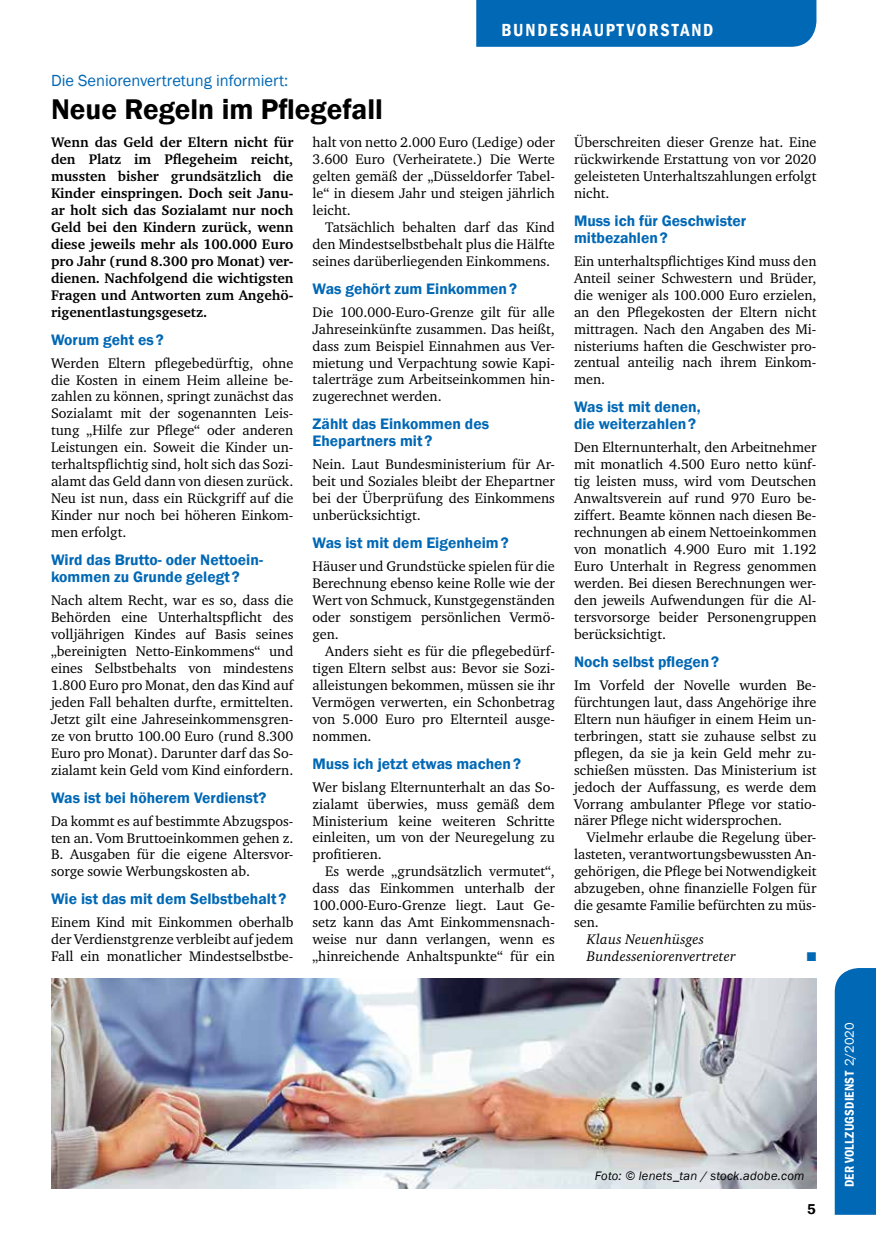
<style>
.page{position:relative;width:876px;height:1251px;background:#fff}
.page>*{position:absolute;margin:0;border:0;box-sizing:border-box;transform-origin:0 0}
.t1{font:600 29.25px "Franklin Gothic";color:#000}
.t2{font:600 condensed 18px "Franklin Gothic";letter-spacing:.1em;color:#fff}
.t3{font:16.5px "Franklin Gothic";color:#0068b5}
.t4{font:600 15.6px/17px "Franklin Gothic";color:#0068b5}
.t5{font:600 14.7px "Franklin Gothic";color:#000}
.t6{font:14.25px/17px "Charter ITC";color:#000;text-align:justify}
.t7{font:700 14.25px/17px "Charter ITC";color:#000;text-align:justify}
.t8{font:italic 14.25px "Charter ITC";letter-spacing:.015em;color:#000}
.t9{font:600 condensed 13.05px "Franklin Gothic";letter-spacing:.015em;color:#fff}
.t10{font:italic 12.6px "Franklin Gothic";letter-spacing:.02em;color:#000}
.t11{font:12.6px "Zapf Dingbats";color:#0068b5}
.s1{font-weight:400;font-stretch:normal}
</style>
<div class="page">
<div style="left:835px;top:968px;width:41px;height:246px;background:#0068b5"></div>
<div style="left:476px;top:0;width:340px;height:47px;background:#0068b5"></div>
<img style="left:51px;top:978px;width:765px;height:209px">
<p class="t2" style="left:501px;top:18px;width:213px">BUNDESHAUPTVORSTAND</p>
<p class="t3" style="left:51px;top:70px;width:239px">Die Seniorenvertretung informiert:</p>
<p class="t1" style="left:51px;top:91px;width:333px">Neue Regeln im Pflegefall</p>
<p class="t7" style="left:51px;top:134px;width:244px">Wenn das Geld der Eltern nicht für den Platz im Pflegeheim reicht, mussten bisher grundsätzlich die Kinder einspringen. Doch seit Janu&shy;ar holt sich das Sozialamt nur noch Geld bei den Kindern zurück, wenn diese jeweils mehr als 100.000 Euro pro Jahr (rund 8.300 pro Monat) ver&shy;dienen. Nachfolgend die wichtigsten Fragen und Antworten zum Angehö&shy;rigenentlastungsgesetz.</p>
<p class="t4" style="left:51px;top:331px;width:114px">Worum geht es?</p>
<p class="t6" style="left:51px;top:354px;width:244px">Werden Eltern pflegebedürftig, ohne die Kosten in einem Heim alleine be&shy;zahlen zu können, springt zunächst das Sozialamt mit der sogenannten Leis&shy;tung „Hilfe zur Pflege“ oder anderen Leistungen ein. Soweit die Kinder un&shy;terhaltspflichtig sind, holt sich das Sozi&shy;alamt das Geld dann von diesen zurück.<br>Neu ist nun, dass ein Rückgriff auf die Kinder nur noch bei höheren Einkom&shy;men erfolgt.</p>
<p class="t4" style="left:51px;top:551px;width:213px">Wird das Brutto- oder Nettoein&shy;kommen zu Grunde gelegt?</p>
<p class="t6" style="left:51px;top:591px;width:244px">Nach altem Recht, war es so, dass die Behörden eine Unterhaltspflicht des volljährigen Kindes auf Basis seines „bereinigten Netto-Einkommens“ und eines Selbstbehalts von mindestens 1.800 Euro pro Monat, den das Kind auf jeden Fall behalten durfte, ermittelten.<br>Jetzt gilt eine Jahreseinkommensgren&shy;ze von brutto 100.00 Euro (rund 8.300<br>Euro pro Monat). Darunter darf das So&shy;zialamt kein Geld vom Kind einfordern.</p>
<p class="t4" style="left:51px;top:789px;width:217px">Was ist bei höherem Verdienst?</p>
<p class="t6" style="left:51px;top:812px;width:244px">Da kommt es auf bestimmte Abzugspos&shy;ten an. Vom Bruttoeinkommen gehen z.<br>B. Ausgaben für die eigene Altersvor&shy;sorge sowie Werbungskosten ab.</p>
<p class="t4" style="left:51px;top:890px;width:237px">Wie ist das mit dem Selbstbehalt?</p>
<p class="t6" style="left:51px;top:913px;width:244px">Einem Kind mit Einkommen oberhalb der Verdienstgrenze verbleibt auf jedem Fall ein monatlicher Mindestselbstbe-</p>
<p class="t6" style="left:313px;top:134px;width:244px">halt von netto 2.000 Euro (Ledige) oder</p>
<p class="t6" style="left:313px;top:150px;width:244px">3.600 Euro (Verheiratete.) Die Werte</p>
<p class="t6" style="left:313px;top:167px;width:244px">gelten gemäß der „Düsseldorfer Tabel-</p>
<p class="t6" style="left:313px;top:184px;width:244px">le“ in diesem Jahr und steigen jährlich</p>
<p class="t6" style="left:313px;top:201px;width:40px">leicht.</p>
<p class="t6" style="left:325px;top:218px;width:231px">Tatsächlich behalten darf das Kind</p>
<p class="t6" style="left:313px;top:235px;width:244px">den Mindestselbstbehalt plus die Hälfte</p>
<p class="t6" style="left:313px;top:252px;width:239px">seines darüberliegenden Einkommens.</p>
<p class="t4" style="left:313px;top:280px;width:206px">Was gehört zum Einkommen?</p>
<p class="t6" style="left:313px;top:303px;width:244px">Die 100.000-Euro-Grenze gilt für alle Jahreseinkünfte zusammen. Das heißt, dass zum Beispiel Einnahmen aus Ver&shy;mietung und Verpachtung sowie Kapi&shy;talerträge zum Arbeitseinkommen hin&shy;zugerechnet werden.</p>
<p class="t4" style="left:313px;top:416px;width:178px">Zählt das Einkommen des<br>Ehepartners mit?</p>
<p class="t6" style="left:313px;top:456px;width:244px">Nein. Laut Bundesministerium für Ar&shy;beit und Soziales bleibt der Ehepartner bei der Überprüfung des Einkommens unberücksichtigt.</p>
<p class="t4" style="left:313px;top:534px;width:198px">Was ist mit dem Eigenheim?</p>
<p class="t6" style="left:313px;top:557px;width:244px">Häuser und Grundstücke spielen für die</p>
<p class="t6" style="left:313px;top:574px;width:244px">Berechnung ebenso keine Rolle wie der</p>
<p class="t6" style="left:313px;top:591px;width:244px">Wert von Schmuck, Kunstgegenständen</p>
<p class="t6" style="left:313px;top:608px;width:244px">oder sonstigem persönlichen Vermö-</p>
<p class="t6" style="left:313px;top:625px;width:28px">gen.</p>
<p class="t6" style="left:325px;top:642px;width:231px">Anders sieht es für die pflegebedürf-</p>
<p class="t6" style="left:313px;top:659px;width:244px">tigen Eltern selbst aus: Bevor sie Sozi-</p>
<p class="t6" style="left:313px;top:676px;width:244px">alleistungen bekommen, müssen sie ihr</p>
<p class="t6" style="left:313px;top:693px;width:244px">Vermögen verwerten, ein Schonbetrag</p>
<p class="t6" style="left:313px;top:710px;width:244px">von 5.000 Euro pro Elternteil ausge-</p>
<p class="t6" style="left:313px;top:727px;width:60px">nommen.</p>
<p class="t4" style="left:313px;top:755px;width:210px">Muss ich jetzt etwas machen?</p>
<p class="t6" style="left:313px;top:778px;width:244px">Wer bislang Elternunterhalt an das So-</p>
<p class="t6" style="left:313px;top:795px;width:244px">zialamt überwies, muss gemäß dem</p>
<p class="t6" style="left:313px;top:812px;width:244px">Ministerium keine weiteren Schritte</p>
<p class="t6" style="left:313px;top:828px;width:244px">einleiten, um von der Neuregelung zu</p>
<p class="t6" style="left:313px;top:845px;width:71px">profitieren.</p>
<p class="t6" style="left:325px;top:862px;width:231px">Es werde „grundsätzlich vermutet“,</p>
<p class="t6" style="left:313px;top:879px;width:244px">dass das Einkommen unterhalb der</p>
<p class="t6" style="left:313px;top:896px;width:244px">100.000-Euro-Grenze liegt. Laut Ge-</p>
<p class="t6" style="left:313px;top:913px;width:244px">setz kann das Amt Einkommensnach-</p>
<p class="t6" style="left:313px;top:930px;width:244px">weise nur dann verlangen, wenn es</p>
<p class="t6" style="left:313px;top:947px;width:244px">„hinreichende Anhaltspunkte“ für ein</p>
<p class="t6" style="left:574px;top:133px;width:244px">Überschreiten dieser Grenze hat. Eine rückwirkende Erstattung von vor 2020 geleisteten Unterhaltszahlungen erfolgt nicht.</p>
<p class="t4" style="left:574px;top:212px;width:174px">Muss ich für Geschwister mitbezahlen?</p>
<p class="t6" style="left:574px;top:252px;width:244px">Ein unterhaltspflichtiges Kind muss den Anteil seiner Schwestern und Brüder, die weniger als 100.000 Euro erzielen, an den Pflegekosten der Eltern nicht mittragen. Nach den Angaben des Mi&shy;nisteriums haften die Geschwister pro&shy;zentual anteilig nach ihrem Einkom&shy;men.</p>
<p class="t4" style="left:574px;top:399px;width:128px">Was ist mit denen, die weiterzahlen?</p>
<p class="t6" style="left:574px;top:439px;width:244px">Den Elternunterhalt, den Arbeitnehmer mit monatlich 4.500 Euro netto künf&shy;tig leisten muss, wird vom Deutschen Anwaltsverein auf rund 970 Euro be&shy;ziffert. Beamte können nach diesen Be&shy;rechnungen ab einem Nettoeinkommen von monatlich 4.900 Euro mit 1.192<br>Euro Unterhalt in Regress genommen werden. Bei diesen Berechnungen wer&shy;den jeweils Aufwendungen für die Al&shy;tersvorsorge beider Personengruppen berücksichtigt.</p>
<p class="t4" style="left:574px;top:653px;width:147px">Noch selbst pflegen?</p>
<p class="t6" style="left:574px;top:676px;width:244px">Im Vorfeld der Novelle wurden Be-</p>
<p class="t6" style="left:574px;top:693px;width:244px">fürchtungen laut, dass Angehörige ihre</p>
<p class="t6" style="left:574px;top:710px;width:244px">Eltern nun häufiger in einem Heim un-</p>
<p class="t6" style="left:574px;top:727px;width:244px">terbringen, statt sie zuhause selbst zu</p>
<p class="t6" style="left:574px;top:744px;width:244px">pflegen, da sie ja kein Geld mehr zu-</p>
<p class="t6" style="left:574px;top:761px;width:244px">schießen müssten. Das Ministerium ist</p>
<p class="t6" style="left:574px;top:778px;width:244px">jedoch der Auffassung, es werde dem</p>
<p class="t6" style="left:574px;top:795px;width:244px">Vorrang ambulanter Pflege vor statio-</p>
<p class="t6" style="left:574px;top:812px;width:210px">närer Pflege nicht widersprochen.</p>
<p class="t6" style="left:587px;top:828px;width:231px">Vielmehr erlaube die Regelung über-</p>
<p class="t6" style="left:574px;top:845px;width:244px">lasteten, verantwortungsbewussten An-</p>
<p class="t6" style="left:574px;top:862px;width:244px">gehörigen, die Pflege bei Notwendigkeit</p>
<p class="t6" style="left:574px;top:879px;width:244px">abzugeben, ohne finanzielle Folgen für</p>
<p class="t6" style="left:574px;top:896px;width:244px">die gesamte Familie befürchten zu müs-</p>
<p class="t6" style="left:574px;top:913px;width:26px">sen.</p>
<p class="t8" style="left:587px;top:930px;width:119px">Klaus Neuenhüsges</p>
<p class="t8" style="left:587px;top:947px;width:150px">Bundesseniorenvertreter</p>
<p class="t11" style="left:807px;top:950px;width:11px">■</p>
<p class="t10" style="left:595px;top:1167px;width:211px">Foto: © lenets_tan / stock.adobe.com</p>
<p class="t5" style="left:807px;top:1200px;width:10px">5</p>
<p class="t9" style="left:841px;top:1186px;width:166px;rotate:-90deg">DER VOLLZUGSDIENST <span class="s1">2/2020</span></p>
</div>
